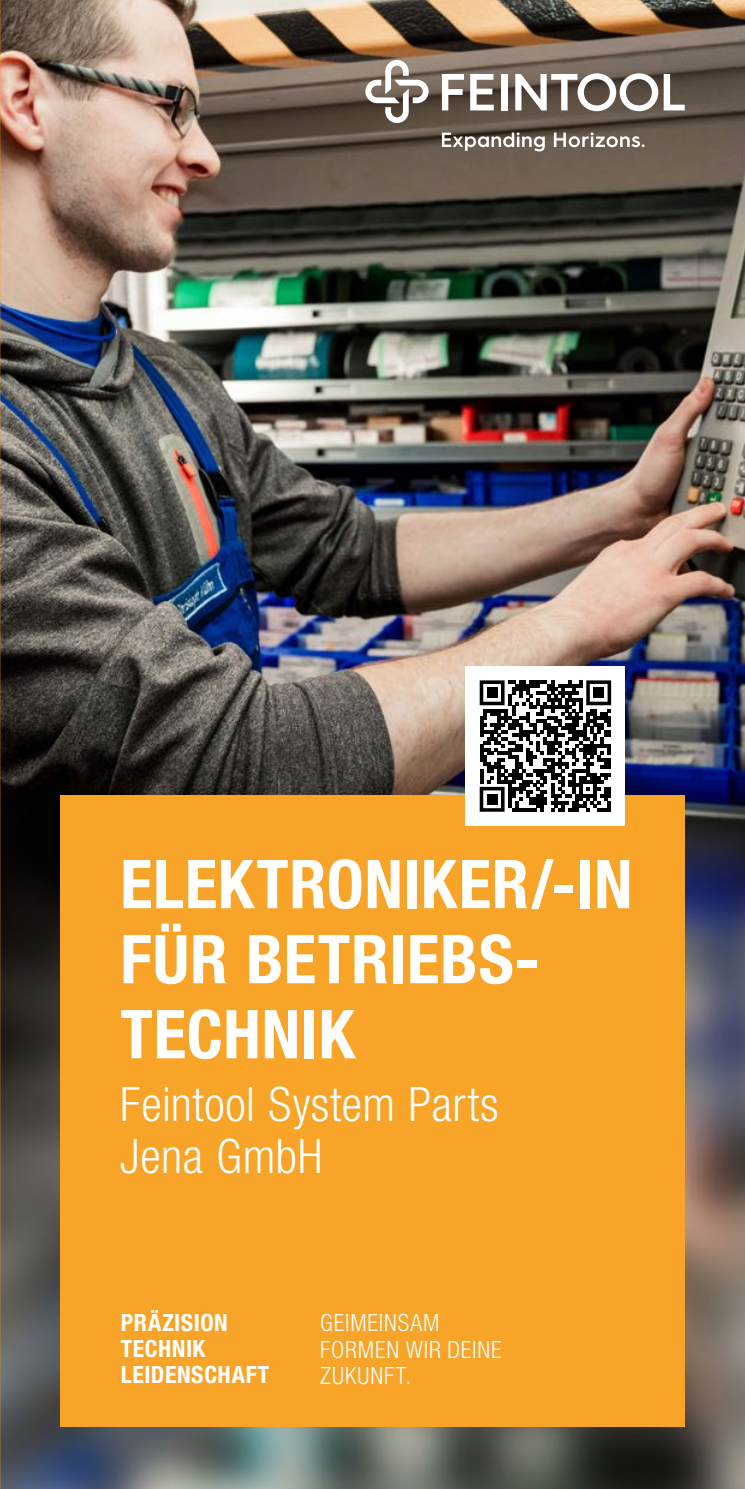
<style>
.page{position:relative;width:745px;height:1489px;background:#fff}
.page>*{position:absolute;margin:0;border:0;box-sizing:border-box;transform-origin:0 0}
.t1{font:700 condensed 67.5px/75px "Helvetica Neue";letter-spacing:.01em;color:#fff}
.t2{font:300 condensed 47.5px/52.5px "Helvetica Neue";letter-spacing:.01em;color:#fff}
.t3{font:300 condensed 23.75px/26.2px "Helvetica Neue";letter-spacing:.035em;color:#fff}
.t4{font:700 condensed 23.75px/26.2px "Helvetica Neue";letter-spacing:.025em;color:#fff}
</style>
<div class="page">
<img style="left:0;top:0;width:744px;height:1488px">
<div style="left:60px;top:795px;width:624px;height:631px;background:#f7a428"></div>
<svg style="left:663px;top:74px;width:21px;height:36px"></svg>
<svg style="left:515px;top:73px;width:142px;height:38px"></svg>
<svg style="left:470px;top:74px;width:23px;height:36px"></svg>
<svg style="left:441px;top:74px;width:22px;height:36px"></svg>
<div style="left:501px;top:74px;width:6px;height:36px;background:#fff"></div>
<svg style="left:441px;top:132px;width:103px;height:19px"></svg>
<svg style="left:553px;top:132px;width:91px;height:15px"></svg>
<svg style="left:365px;top:60px;width:63px;height:63px"></svg>
<div style="left:465px;top:666px;width:159px;height:159px;background:#fff"></div>
<svg style="left:479px;top:680px;width:132px;height:131px"></svg>
<div style="left:486px;top:687px;width:11px;height:11px;background:#000"></div>
<div style="left:593px;top:687px;width:10px;height:11px;background:#000"></div>
<div style="left:486px;top:794px;width:11px;height:10px;background:#000"></div>
<p class="t1" style="left:120px;top:845px;width:513px">ELEKTRONIKER/-IN<br>FÜR BETRIEBS-<br>TECHNIK</p>
<p class="t2" style="left:120px;top:1077px;width:380px">Feintool System Parts<br>Jena GmbH</p>
<p class="t4" style="left:121px;top:1308px;width:150px">PRÄZISION<br>TECHNIK<br>LEIDENSCHAFT</p>
<p class="t3" style="left:320px;top:1309px;width:183px">GEIMEINSAM<br>FORMEN WIR DEINE<br>ZUKUNFT.</p>
</div>
